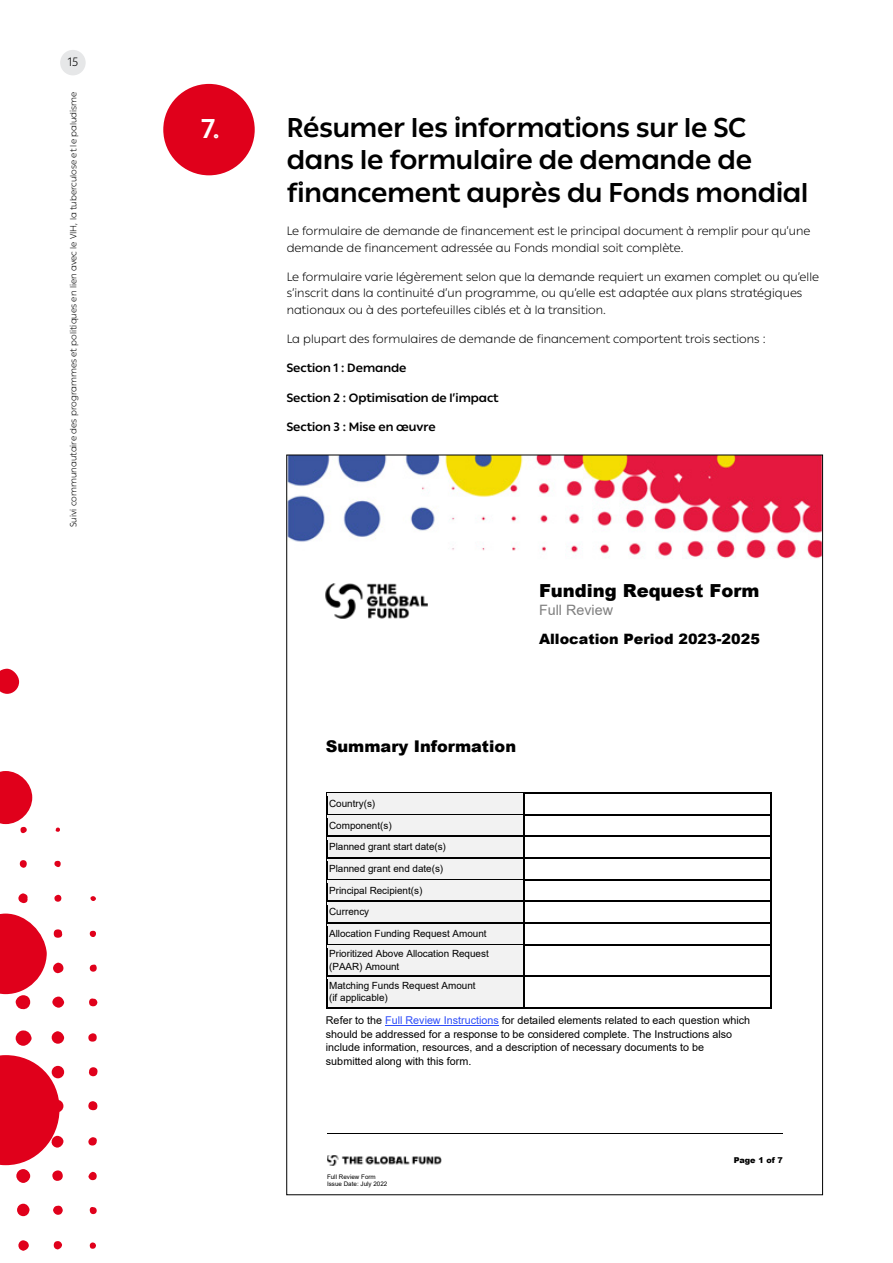
<style>
.page{position:relative;width:893px;height:1263px;background:#fff}
.page>*{position:absolute;margin:0;border:0;box-sizing:border-box;transform-origin:0 0}
.t1{font:700 27px/32.4px "IAS Ribbon Sans";letter-spacing:-.005em;color:#000}
.t2{font:700 27px "IAS Ribbon Sans";color:#fff}
.t3{font:900 18px "Arial";color:#000}
.t4{font:900 16.2px "Arial";color:#000}
.t5{font:900 14.25px "Arial";color:#000}
.t6{font:14.25px "Arial";color:#7f7f7f}
.t7{font:300 12px/16.5px "IAS Ribbon Sans";color:#000}
.t8{font:700 12px "IAS Ribbon Sans";color:#000}
.t9{font:10.8px/13.6px "Arial";color:#000}
.t10{font:9.9px/21.8px "Arial";color:#000}
.t11{font:300 9px "IAS Ribbon Sans";color:#000}
.t12{font:900 8.1px "Arial";color:#000}
.t13{font:6.3px/7.2px "Arial";color:#000}
.s1{color:#2e4df9}
</style>
<div class="page">
<div style="left:60px;top:50px;width:26px;height:25px;background:#e6e7e8;border-radius:50%"></div>
<svg style="left:16px;top:1030px;width:16px;height:16px"></svg>
<div style="left:16px;top:1169px;width:14px;height:14px;background:#e0001b;border-radius:50%"></div>
<div style="left:17px;top:1204px;width:13px;height:12px;background:#e0001b;border-radius:50%"></div>
<div style="left:52px;top:1031px;width:12px;height:13px;background:#e0001b;border-radius:50%"></div>
<svg style="left:52px;top:996px;width:12px;height:12px"></svg>
<svg style="left:53px;top:963px;width:10px;height:11px"></svg>
<div style="left:52px;top:1170px;width:11px;height:11px;background:#e0001b;border-radius:50%"></div>
<svg style="left:18px;top:1240px;width:11px;height:11px"></svg>
<svg style="left:53px;top:1205px;width:10px;height:10px"></svg>
<svg style="left:18px;top:893px;width:10px;height:10px"></svg>
<svg style="left:88px;top:1067px;width:10px;height:9px"></svg>
<div style="left:88px;top:1101px;width:9px;height:9px;background:#e0001b;border-radius:50%"></div>
<svg style="left:54px;top:929px;width:9px;height:9px"></svg>
<div style="left:88px;top:1033px;width:9px;height:8px;background:#e0001b;border-radius:50%"></div>
<svg style="left:88px;top:1137px;width:9px;height:8px"></svg>
<div style="left:54px;top:1241px;width:8px;height:8px;background:#e0001b;border-radius:4px"></div>
<div style="left:88px;top:1172px;width:9px;height:8px;background:#e0001b;border-radius:4px"></div>
<svg style="left:89px;top:998px;width:8px;height:8px"></svg>
<svg style="left:90px;top:964px;width:7px;height:8px"></svg>
<div style="left:20px;top:860px;width:7px;height:8px;background:#e0001b;border-radius:50%"></div>
<svg style="left:90px;top:1207px;width:7px;height:7px"></svg>
<div style="left:54px;top:895px;width:7px;height:7px;background:#e0001b;border-radius:50%"></div>
<div style="left:54px;top:861px;width:7px;height:6px;background:#e0001b;border-radius:50%"></div>
<div style="left:90px;top:1242px;width:6px;height:7px;background:#e0001b;border-radius:50%"></div>
<svg style="left:90px;top:931px;width:6px;height:6px"></svg>
<svg style="left:90px;top:896px;width:6px;height:5px"></svg>
<svg style="left:55px;top:827px;width:5px;height:5px"></svg>
<svg style="left:0;top:913px;width:47px;height:97px"></svg>
<svg style="left:0;top:1055px;width:63px;height:110px"></svg>
<svg style="left:0;top:771px;width:32px;height:62px"></svg>
<svg style="left:0;top:669px;width:19px;height:25px"></svg>
<div style="left:163px;top:84px;width:92px;height:91px;background:#e0001b;border-radius:50%"></div>
<img style="left:289px;top:457px;width:532px;height:102px">
<img style="left:326px;top:583px;width:101px;height:35px">
<hr style="left:327px;top:1133px;width:144px;height:1px;background:#000">
<hr style="left:471px;top:1133px;width:137px;height:1px;background:#000">
<hr style="left:608px;top:1133px;width:175px;height:1px;background:#000">
<img style="left:327px;top:1155px;width:114px;height:11px">
<div style="left:327px;top:794px;width:196px;height:20px;background:#f2f2f2"></div>
<hr style="left:327px;top:792px;width:196px;height:2px;background:#000">
<hr style="left:525px;top:792px;width:245px;height:2px;background:#000">
<div style="left:327px;top:815px;width:196px;height:21px;background:#f2f2f2"></div>
<hr style="left:327px;top:814px;width:196px;height:1px;background:#000">
<hr style="left:525px;top:814px;width:245px;height:1px;background:#000">
<div style="left:327px;top:837px;width:196px;height:20px;background:#f2f2f2"></div>
<hr style="left:327px;top:836px;width:196px;height:1px;background:#000">
<hr style="left:525px;top:836px;width:245px;height:1px;background:#000">
<div style="left:327px;top:859px;width:196px;height:20px;background:#f2f2f2"></div>
<hr style="left:327px;top:857px;width:196px;height:2px;background:#000">
<hr style="left:525px;top:857px;width:245px;height:2px;background:#000">
<div style="left:327px;top:880px;width:196px;height:21px;background:#f2f2f2"></div>
<hr style="left:327px;top:879px;width:196px;height:1px;background:#000">
<hr style="left:525px;top:879px;width:245px;height:1px;background:#000">
<div style="left:327px;top:902px;width:196px;height:20px;background:#f2f2f2"></div>
<hr style="left:327px;top:901px;width:196px;height:1px;background:#000">
<hr style="left:525px;top:901px;width:245px;height:1px;background:#000">
<div style="left:327px;top:924px;width:196px;height:20px;background:#f2f2f2"></div>
<hr style="left:327px;top:922px;width:196px;height:2px;background:#000">
<hr style="left:525px;top:922px;width:245px;height:2px;background:#000">
<div style="left:329px;top:948px;width:194px;height:13px;background:#f2f2f2"></div>
<div style="left:329px;top:961px;width:194px;height:12px;background:#f2f2f2"></div>
<hr style="left:327px;top:944px;width:196px;height:1px;background:#000">
<hr style="left:327px;top:945px;width:196px;height:3px;background:#f2f2f2">
<svg style="left:523px;top:792px;width:2px;height:156px"></svg>
<hr style="left:525px;top:944px;width:245px;height:1px;background:#000">
<hr style="left:327px;top:973px;width:197px;height:2px;background:#f2f2f2">
<hr style="left:523px;top:948px;width:2px;height:27px;background:#000">
<div style="left:329px;top:979px;width:194px;height:13px;background:#f2f2f2"></div>
<div style="left:329px;top:992px;width:194px;height:12px;background:#f2f2f2"></div>
<hr style="left:327px;top:975px;width:196px;height:2px;background:#000">
<hr style="left:327px;top:977px;width:196px;height:2px;background:#f2f2f2">
<hr style="left:525px;top:975px;width:245px;height:2px;background:#000">
<hr style="left:327px;top:1004px;width:197px;height:3px;background:#f2f2f2">
<svg style="left:326px;top:792px;width:1px;height:216px"></svg>
<hr style="left:327px;top:1007px;width:196px;height:1px;background:#000">
<hr style="left:523px;top:979px;width:2px;height:28px;background:#000">
<hr style="left:525px;top:1007px;width:245px;height:1px;background:#000">
<svg style="left:770px;top:792px;width:1px;height:216px"></svg>
<hr style="left:385px;top:1025px;width:114px;height:1px;background:#2e4df9">
<p class="t7" style="left:68px;top:53px;width:12px">15</p>
<p class="t11" style="left:67px;top:527px;width:437px;rotate:-90deg">Suivi communautaire des programmes et politiques en lien avec le VIH, la tuberculose et le paludisme</p>
<h1 class="t2" style="left:201px;top:107px;width:20px">7.</h1>
<h1 class="t1" style="left:287px;top:110px;width:523px">Résumer les informations sur le SC dans le formulaire de demande de financement auprès du Fonds mondial</h1>
<p class="t7" style="left:287px;top:222px;width:525px">Le formulaire de demande de financement est le principal document à remplir pour qu’une demande de financement adressée au Fonds mondial soit complète.</p>
<p class="t7" style="left:287px;top:268px;width:534px">Le formulaire varie légèrement selon que la demande requiert un examen complet ou qu’elle s’inscrit dans la continuité d’un programme, ou qu’elle est adaptée aux plans stratégiques nationaux ou à des portefeuilles ciblés et à la transition.</p>
<p class="t7" style="left:287px;top:330px;width:480px">La plupart des formulaires de demande de financement comportent trois sections :</p>
<p class="t8" style="left:287px;top:359px;width:121px">Section 1 : Demande</p>
<p class="t8" style="left:287px;top:388px;width:214px">Section 2 : Optimisation de l’impact</p>
<p class="t8" style="left:287px;top:417px;width:150px">Section 3 : Mise en œuvre</p>
<h2 class="t3" style="left:539px;top:577px;width:222px">Funding Request Form</h2>
<p class="t6" style="left:539px;top:600px;width:76px">Full Review</p>
<p class="t5" style="left:539px;top:629px;width:222px">Allocation Period 2023-2025</p>
<h3 class="t4" style="left:326px;top:735px;width:192px">Summary Information</h3>
<p class="t10" style="left:329px;top:792px;width:159px">Country(s)<br>Component(s)<br>Planned grant start date(s)<br>Planned grant end date(s)<br>Principal Recipient(s)<br>Currency<br>Allocation Funding Request Amount</p>
<p class="t10" style="left:329px;top:948px;width:161px;line-height:12.5px">Prioritized Above Allocation Request (PAAR) Amount</p>
<p class="t10" style="left:329px;top:979px;width:148px;line-height:12.5px">Matching Funds Request Amount (if applicable)</p>
<p class="t9" style="left:326px;top:1013px;width:426px">Refer to the <span class="s1">Full Review Instructions</span> for detailed elements related to each question which should be addressed for a response to be considered complete. The Instructions also include information, resources, and a description of necessary documents to be submitted along with this form.</p>
<p class="t13" style="left:327px;top:1173px;width:62px">Full Review Form<br>Issue Date: July 2022</p>
<p class="t12" style="left:734px;top:1154px;width:51px">Page 1 of 7</p>
</div>
